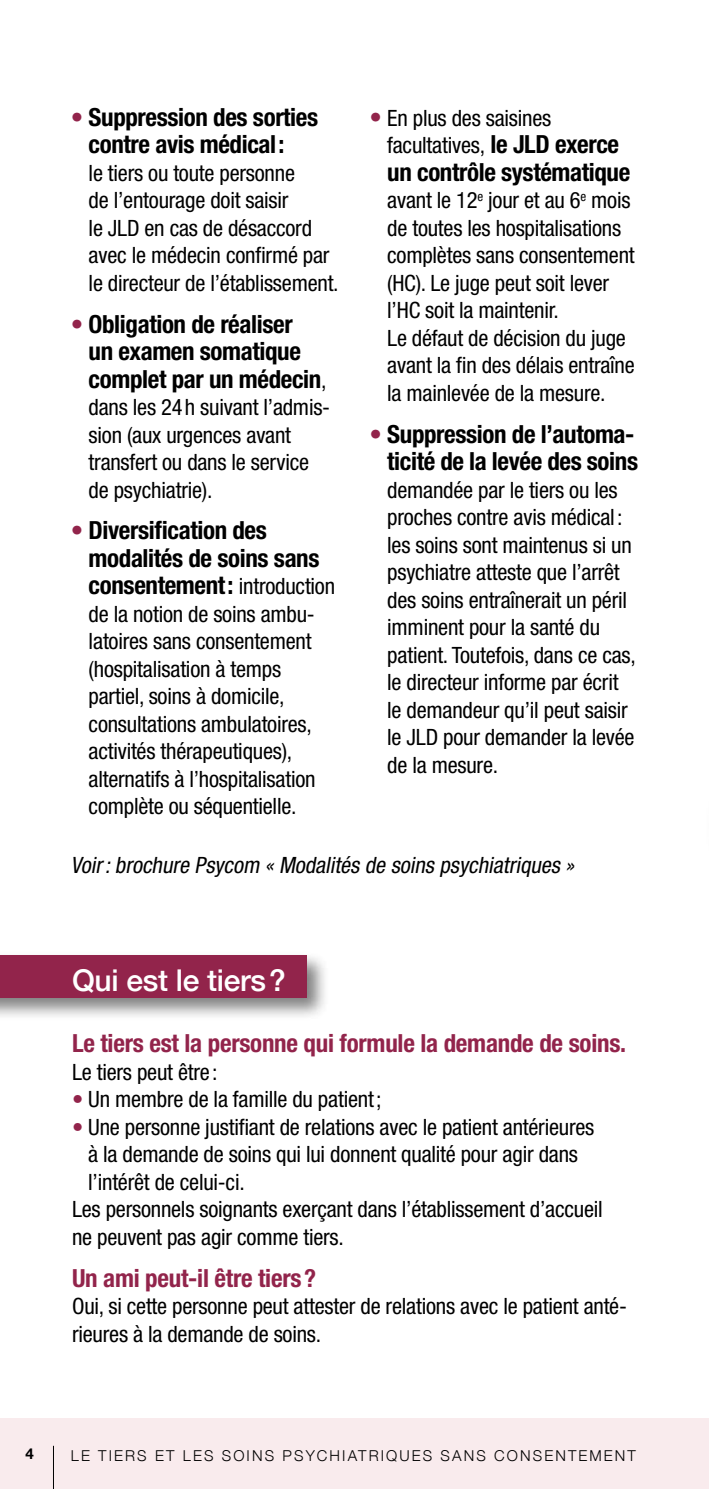
<style>
.page{position:relative;width:709px;height:1489px;background:#fff}
.page>*{position:absolute;margin:0;border:0;box-sizing:border-box;transform-origin:0 0}
.PETIT_TITRE_BLANC_DS{font:500 30px "Helvetica Neue";letter-spacing:-.01em;color:#fff}
.INTERTITRE_COULEUR{font:700 condensed 25px/27.5px "Helvetica Neue";letter-spacing:-.015em;color:#000}
.INTERTITRE_COULEUR-2{font:700 condensed 25px "Helvetica Neue";letter-spacing:-.01em;color:#92244b}
.INTERTITRE_COULEUR-3{font:condensed 22.5px/27.5px "Helvetica Neue";letter-spacing:-.01em;color:#000}
.TEXTE_NORMAL_NOIR{font:condensed 22.5px/27.5px "Helvetica Neue";letter-spacing:-.01em;color:#000}
.TEXTE_NORMAL_COULEUR{font:italic condensed 22.5px "Helvetica Neue";color:#000}
.t1{font:300 15px "Helvetica Neue";letter-spacing:.14em;color:#000}
.t2{font:700 15px "Helvetica Neue";color:#000}
.s1{color:#92244b}
.s2{font-weight:400;font-size:22.5px}
.s3{font-weight:700;font-size:25px;color:#92244b}
.s4{font-weight:700;font-size:25px}
</style>
<div class="page">
<div style="left:0;top:1417px;width:709px;height:71px;background:#f9ebed"></div>
<div style="left:0;top:951px;width:329px;height:70px;background:#000;opacity:.5"></div>
<div style="left:0;top:954px;width:306px;height:43px;background:#92244b"></div>
<hr style="left:53px;top:1445px;width:1px;height:43px;background:#000">
<p class="INTERTITRE_COULEUR" style="left:89px;top:103px;width:231px;text-indent:-18px"><span class="s1">•</span> Suppression des sorties contre avis médical:</p>
<p class="INTERTITRE_COULEUR-3" style="left:89px;top:159px;width:251px">le tiers ou toute personne<br>de l’entourage doit saisir<br>le JLD en cas de désaccord avec le médecin confirmé par le directeur de l’établissement.</p>
<p class="INTERTITRE_COULEUR" style="left:89px;top:309px;width:239px;text-indent:-18px"><span class="s1">•</span> Obligation de réaliser<br>un examen somatique complet par un médecin<span class="s2">,</span></p>
<p class="INTERTITRE_COULEUR-3" style="left:89px;top:393px;width:243px">dans les 24h suivant l’admis&shy;sion (aux urgences avant transfert ou dans le service de psychiatrie).</p>
<p class="INTERTITRE_COULEUR" style="left:89px;top:516px;width:248px;text-indent:-18px"><span class="s1">•</span> Diversification des modalités de soins sans consentement: <span class="s2">introduction</span></p>
<p class="INTERTITRE_COULEUR-3" style="left:89px;top:600px;width:228px">de la notion de soins ambu&shy;latoires sans consentement (hospitalisation à temps partiel, soins à domicile, consultations ambulatoires, activités thérapeutiques), alternatifs à l’hospitalisation complète ou séquentielle.</p>
<p class="INTERTITRE_COULEUR-3" style="left:387px;top:104px;width:233px;text-indent:-18px"><span class="s3">•</span> En plus des saisines facultatives, <span class="s4">le JLD exerce</span></p>
<p class="INTERTITRE_COULEUR" style="left:387px;top:158px;width:244px">un contrôle systématique</p>
<p class="INTERTITRE_COULEUR-3" style="left:387px;top:186px;width:249px">avant le 12<sup>e</sup> jour et au 6<sup>e</sup> mois de toutes les hospitalisations complètes sans consentement (HC). Le juge peut soit lever l’HC soit la maintenir.<br>Le défaut de décision du juge avant la fin des délais entraîne la mainlevée de la mesure.</p>
<p class="INTERTITRE_COULEUR" style="left:369px;top:419px;width:270px;text-align:right"><span class="s1">•</span> Suppression de l’automa&shy;ticité de la levée des soins</p>
<p class="INTERTITRE_COULEUR-3" style="left:387px;top:476px;width:250px">demandée par le tiers ou les proches contre avis médical: les soins sont maintenus si un psychiatre atteste que l’arrêt des soins entraînerait un péril imminent pour la santé du patient. Toutefois, dans ce cas, le directeur informe par écrit le demandeur qu’il peut saisir le JLD pour demander la levée de la mesure.</p>
<p class="TEXTE_NORMAL_COULEUR" style="left:71px;top:851px;width:509px">Voir:brochure Psycom « Modalités de soins psychiatriques »</p>
<p class="PETIT_TITRE_BLANC_DS" style="left:72px;top:955px;width:215px">Qui est le tiers?</p>
<p class="INTERTITRE_COULEUR-2" style="left:72px;top:1028px;width:555px">Le tiers est la personne qui formule la demande de soins.</p>
<p class="TEXTE_NORMAL_NOIR" style="left:72px;top:1057px;width:147px">Le tiers peut être:</p>
<p class="TEXTE_NORMAL_NOIR" style="left:72px;top:1085px;width:311px"><span class="s1">•</span> Un membre de la famille du patient;</p>
<p class="TEXTE_NORMAL_NOIR" style="left:88px;top:1112px;width:507px;text-indent:-16px"><span class="s1">•</span> Une personne justifiant de relations avec le patient antérieures à la demande de soins qui lui donnent qualité pour agir dans l’intérêt de celui-ci.</p>
<p class="TEXTE_NORMAL_NOIR" style="left:72px;top:1195px;width:532px">Les personnels soignants exerçant dans l’établissement d’accueil ne peuvent pas agir comme tiers.</p>
<p class="INTERTITRE_COULEUR-2" style="left:72px;top:1262px;width:246px">Un ami peut-il être tiers?</p>
<p class="TEXTE_NORMAL_NOIR" style="left:72px;top:1291px;width:556px">Oui, si cette personne peut attester de relations avec le patient anté&shy;rieures à la demande de soins.</p>
<p class="t2" style="left:26px;top:1441px;width:10px">4</p>
<p class="t1" style="left:71px;top:1443px;width:566px">LE TIERS ET LES SOINS PSYCHIATRIQUES SANS CONSENTEMENT</p>
</div>
